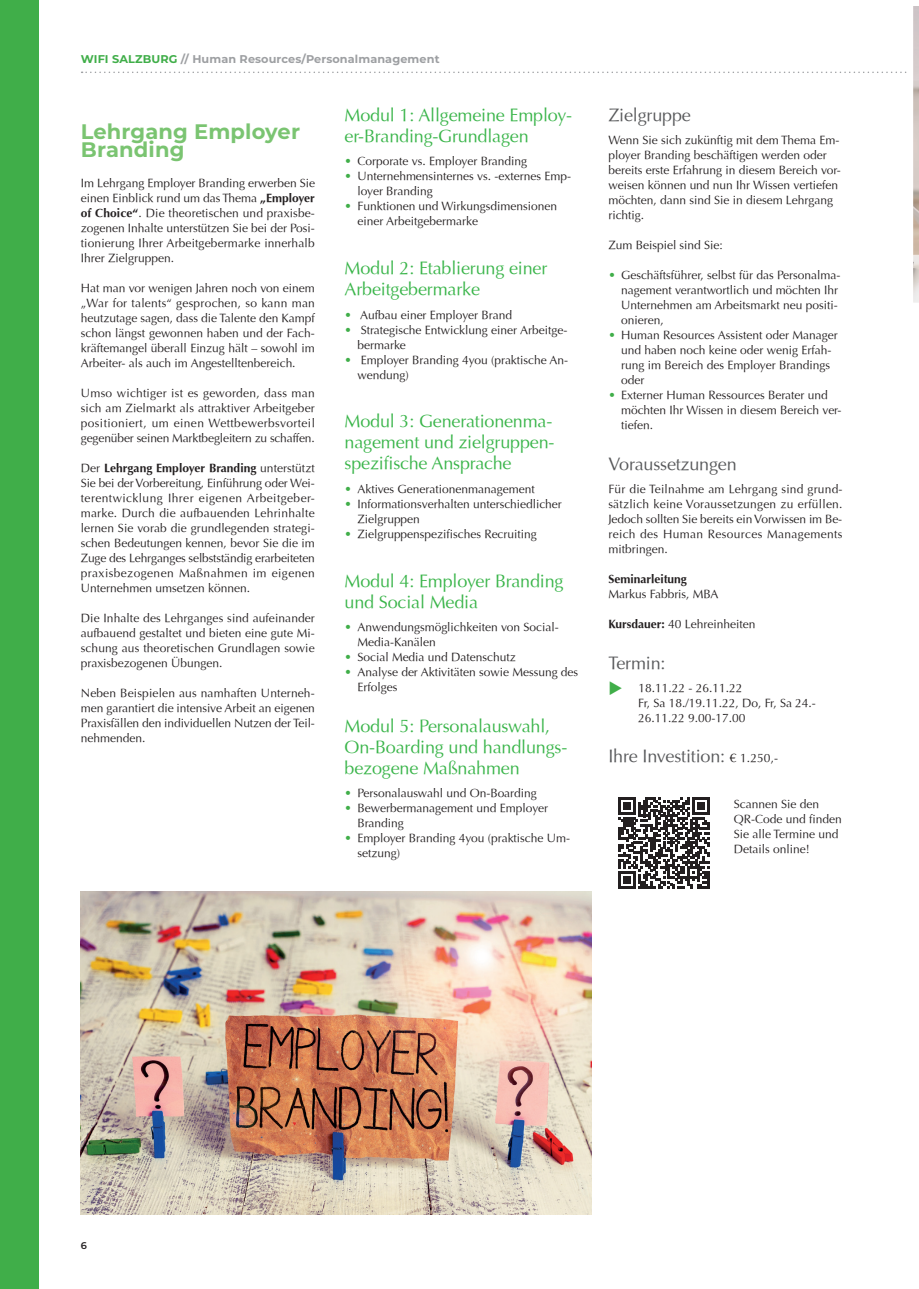
<style>
.page{position:relative;width:919px;height:1289px;background:#fff}
.page>*{position:absolute;margin:0;border:0;box-sizing:border-box;transform-origin:0 0}
.t1{font:700 21px/18px "Montserrat";letter-spacing:.005em;color:#7ac471}
.t2{font:18px/21px "Optima";letter-spacing:-.01em;color:#3ab54a}
.t3{font:18px "Optima";letter-spacing:-.01em;color:#57585a}
.t4{font:12px/15px "Optima";color:#231f20}
.t5{font:700 12px "Optima";color:#231f20}
.t6{font:700 11.25px "Montserrat";letter-spacing:.01em;color:#9d9fa2}
.t7{font:600 9.75px "Montserrat";color:#231f20}
.s1{color:#40ae49}
.s2{font-weight:700}
.s3{font-size:12px;color:#231f20}
</style>
<div class="page">
<div style="left:0;top:0;width:38px;height:1288px;background:#40ae49"></div>
<img style="left:81px;top:891px;width:510px;height:323px">
<svg style="left:618px;top:797px;width:91px;height:91px"></svg>
<svg style="left:82px;top:6px;width:837px;height:297px"></svg>
<p class="t6" style="left:81px;top:51px;width:360px"><span class="s1">WIFI SALZBURG</span> // Human Resources/Personalmanagement</p>
<h1 class="t1" style="left:81px;top:121px;width:221px">Lehrgang Employer<br>Branding</h1>
<p class="t4" style="left:81px;top:175px;width:236px;text-align:justify">Im Lehrgang Employer Branding erwerben Sie einen Einblick rund um das Thema <span class="s2">„Employer of Choice“</span>. Die theoretischen und praxisbe&shy;zogenen Inhalte unterstützen Sie bei der Posi&shy;tionierung Ihrer Arbeitgebermarke innerhalb Ihrer Zielgruppen.</p>
<p class="t4" style="left:81px;top:280px;width:235px;text-align:justify">Hat man vor wenigen Jahren noch von einem „War for talents“ gesprochen, so kann man heutzutage sagen, dass die Talente den Kampf schon längst gewonnen haben und der Fach&shy;kräftemangel überall Einzug hält – sowohl im Arbeiter- als auch im Angestelltenbereich.</p>
<p class="t4" style="left:81px;top:385px;width:236px;text-align:justify">Umso wichtiger ist es geworden, dass man sich am Zielmarkt als attraktiver Arbeitgeber positioniert, um einen Wettbewerbsvorteil gegenüber seinen Marktbegleitern zu schaffen.</p>
<p class="t4" style="left:81px;top:460px;width:235px;text-align:justify">Der <span class="s2">Lehrgang Employer Branding</span> unterstützt Sie bei der Vorbereitung, Einführung oder Wei&shy;terentwicklung Ihrer eigenen Arbeitgeber&shy;marke. Durch die aufbauenden Lehrinhalte lernen Sie vorab die grundlegenden strategi&shy;schen Bedeutungen kennen, bevor Sie die im Zuge des Lehrganges selbstständig erarbeiteten praxisbezogenen Maßnahmen im eigenen Unternehmen umsetzen können.</p>
<p class="t4" style="left:81px;top:610px;width:235px;text-align:justify">Die Inhalte des Lehrganges sind aufeinander aufbauend gestaltet und bieten eine gute Mi&shy;schung aus theoretischen Grundlagen sowie praxisbezogenen Übungen.</p>
<p class="t4" style="left:81px;top:685px;width:236px;text-align:justify">Neben Beispielen aus namhaften Unterneh&shy;men garantiert die intensive Arbeit an eigenen Praxisfällen den individuellen Nutzen der Teil&shy;nehmenden.</p>
<h2 class="t2" style="left:344px;top:104px;width:229px">Modul 1: Allgemeine Employ&shy;er-Branding-Grundlagen</h2>
<p class="t4" style="left:344px;top:154px;width:184px"><span class="s1">•</span> Corporate vs. Employer Branding</p>
<p class="t4" style="left:357px;top:169px;width:215px;text-indent:-13px"><span class="s1">•</span> Unternehmensinternes vs. -externes Emp&shy;loyer Branding</p>
<p class="t4" style="left:357px;top:199px;width:201px;text-indent:-13px"><span class="s1">•</span> Funktionen und Wirkungsdimensionen einer Arbeitgebermarke</p>
<h2 class="t2" style="left:344px;top:258px;width:204px">Modul 2: Etablierung einer<br>Arbeitgebermarke</h2>
<p class="t4" style="left:344px;top:307px;width:169px"><span class="s1">•</span> Aufbau einer Employer Brand</p>
<p class="t4" style="left:357px;top:322px;width:211px;text-indent:-13px"><span class="s1">•</span> Strategische Entwicklung einer Arbeitge&shy;bermarke</p>
<p class="t4" style="left:357px;top:352px;width:212px;text-indent:-13px"><span class="s1">•</span> Employer Branding 4you (praktische An&shy;wendung)</p>
<h2 class="t2" style="left:344px;top:411px;width:211px;text-align:justify">Modul 3: Generationenma&shy;nagement und zielgruppen&shy;spezifische Ansprache</h2>
<p class="t4" style="left:344px;top:481px;width:191px"><span class="s1">•</span> Aktives Generationenmanagement</p>
<p class="t4" style="left:357px;top:496px;width:206px;text-indent:-13px"><span class="s1">•</span> Informationsverhalten unterschiedlicher<br>Zielgruppen</p>
<p class="t4" style="left:344px;top:526px;width:194px"><span class="s1">•</span> Zielgruppenspezifisches Recruiting</p>
<h2 class="t2" style="left:344px;top:570px;width:220px">Modul 4: Employer Branding und Social Media</h2>
<p class="t4" style="left:357px;top:620px;width:203px;text-indent:-13px"><span class="s1">•</span> Anwendungsmöglichkeiten von Social-<br>Media-Kanälen</p>
<p class="t4" style="left:344px;top:650px;width:172px"><span class="s1">•</span> Social Media und Datenschutz</p>
<p class="t4" style="left:357px;top:665px;width:222px;text-indent:-13px"><span class="s1">•</span> Analyse der Aktivitäten sowie Messung des<br>Erfolges</p>
<h2 class="t2" style="left:344px;top:715px;width:224px">Modul 5: Personalauswahl,<br>On-Boarding und handlungs&shy;bezogene Maßnahmen</h2>
<p class="t4" style="left:344px;top:785px;width:194px"><span class="s1">•</span> Personalauswahl und On-Boarding</p>
<p class="t4" style="left:357px;top:800px;width:192px;text-indent:-13px"><span class="s1">•</span> Bewerbermanagement und Employer<br>Branding</p>
<p class="t4" style="left:357px;top:830px;width:214px;text-indent:-13px"><span class="s1">•</span> Employer Branding 4you (praktische Um&shy;setzung)</p>
<h2 class="t3" style="left:608px;top:104px;width:84px">Zielgruppe</h2>
<p class="t4" style="left:608px;top:133px;width:234px">Wenn Sie sich zukünftig mit dem Thema Em&shy;ployer Branding beschäftigen werden oder bereits erste Erfahrung in diesem Bereich vor&shy;weisen können und nun Ihr Wissen vertiefen möchten, dann sind Sie in diesem Lehrgang richtig.</p>
<p class="t4" style="left:608px;top:238px;width:116px">Zum Beispiel sind Sie:</p>
<p class="t4" style="left:621px;top:268px;width:221px;text-indent:-13px"><span class="s1">•</span> Geschäftsführer, selbst für das Personalma&shy;nagement verantwortlich und möchten Ihr Unternehmen am Arbeitsmarkt neu positi&shy;onieren,</p>
<p class="t4" style="left:621px;top:328px;width:218px;text-indent:-13px"><span class="s1">•</span> Human Resources Assistent oder Manager und haben noch keine oder wenig Erfah&shy;rung im Bereich des Employer Brandings oder</p>
<p class="t4" style="left:621px;top:388px;width:222px;text-indent:-13px"><span class="s1">•</span> Externer Human Ressources Berater und möchten Ihr Wissen in diesem Bereich ver&shy;tiefen.</p>
<h2 class="t3" style="left:608px;top:453px;width:130px">Voraussetzungen</h2>
<p class="t4" style="left:608px;top:482px;width:235px;text-align:justify">Für die Teilnahme am Lehrgang sind grund&shy;sätzlich keine Voraussetzungen zu erfüllen.<br>Jedoch sollten Sie bereits ein Vorwissen im Be&shy;reich des Human Resources Managements mitbringen.</p>
<p class="t5" style="left:608px;top:572px;width:80px">Seminarleitung</p>
<p class="t4" style="left:608px;top:587px;width:112px">Markus Fabbris, MBA</p>
<p class="t4" style="left:608px;top:617px;width:148px"><span class="s2">Kursdauer:</span> 40 Lehreinheiten</p>
<h2 class="t3" style="left:608px;top:652px;width:59px">Termin:</h2>
<p class="t4" style="left:638px;top:680px;width:179px;text-indent:-30px"><span class="s1">◆</span> 18.11.22 - 26.11.22<br>Fr, Sa 18./19.11.22, Do, Fr, Sa 24.-<br>26.11.22 9.00-17.00</p>
<h2 class="t3" style="left:608px;top:745px;width:171px">Ihre Investition: <span class="s3">€ 1.250,-</span></h2>
<p class="t4" style="left:733px;top:796px;width:109px">Scannen Sie den<br>QR-Code und finden<br>Sie alle Termine und<br>Details online!</p>
<p class="t7" style="left:81px;top:1238px;width:8px">6</p>
</div>
